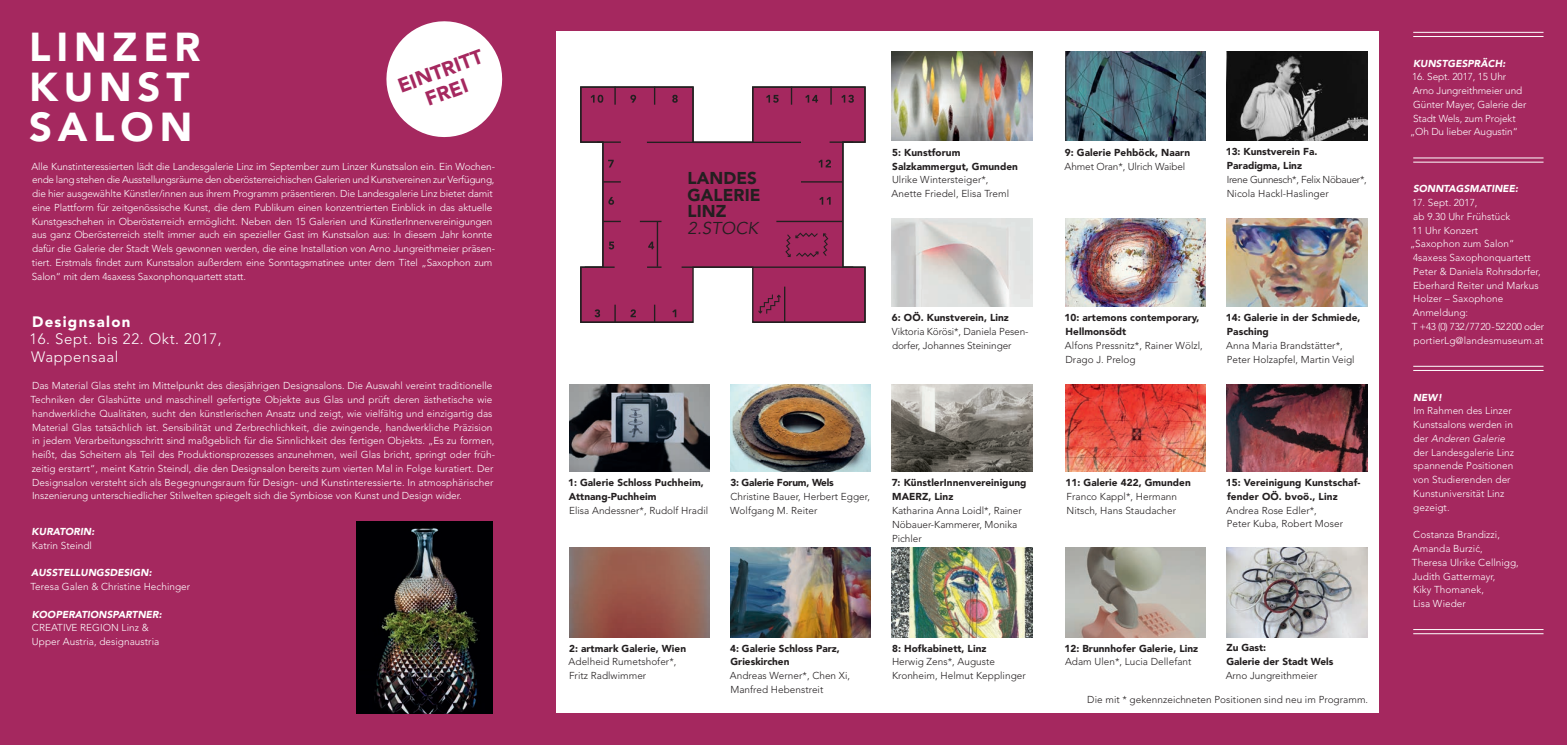
<style>
.page{position:relative;width:1567px;height:745px;background:#fff}
.page>*{position:absolute;margin:0;border:0;box-sizing:border-box;transform-origin:0 0}
.t1{font:900 40px/40px "Avenir LT Std";letter-spacing:.145em;color:#fff}
.t2{font:900 20px/22px "Avenir LT Std";color:#a5285f;text-align:center}
.t3{font:900 17px/16.8px "Avenir LT Std";letter-spacing:.005em;color:#231f20}
.t4{font:italic 17px "Avenir LT Std";letter-spacing:.005em;color:#231f20}
.t5{font:300 15px/17.5px "Avenir LT Std";letter-spacing:.04em;color:#fff}
.t6{font:900 15px "Avenir LT Std";letter-spacing:.085em;color:#fff}
.t7{font:300 10px/13.8px "Avenir LT Std";color:#fff}
.t8{font:300 10px/13.8px "Avenir LT Std";letter-spacing:.005em;color:#231f20}
.t9{font:900 10px/13.8px "Avenir LT Std";letter-spacing:.005em;color:#231f20}
.t10{font:italic 900 10px "Avenir LT Std";letter-spacing:.005em;color:#fff}
.t11{font:300 10px/13.8px "Avenir LT Std";letter-spacing:-.03em;color:#231f20}
.t12{font:300 10px "Avenir LT Std";letter-spacing:-.03em;color:#fff}
.t13{font:900 10px "Avenir LT Std";letter-spacing:-.02em;color:#231f20}
.s1{font-style:italic}
</style>
<div class="page">
<div style="left:0;top:0;width:1566px;height:744px;background:#a5285f"></div>
<div style="left:556px;top:32px;width:822px;height:680px;background:#fff"></div>
<img style="left:1065px;top:384px;width:140px;height:87px">
<img style="left:1226px;top:52px;width:140px;height:88px">
<img style="left:1226px;top:219px;width:140px;height:87px">
<img style="left:891px;top:384px;width:141px;height:87px">
<img style="left:1065px;top:547px;width:140px;height:90px">
<img style="left:1226px;top:384px;width:140px;height:87px">
<hr style="left:1412px;top:32px;width:131px;height:1px;background:#fff">
<hr style="left:1412px;top:36px;width:131px;height:1px;background:#fff">
<hr style="left:1412px;top:365px;width:131px;height:1px;background:#fff">
<hr style="left:1412px;top:370px;width:131px;height:1px;background:#fff">
<hr style="left:1412px;top:628px;width:131px;height:1px;background:#fff">
<hr style="left:1412px;top:633px;width:131px;height:1px;background:#fff">
<hr style="left:1412px;top:157px;width:131px;height:1px;background:#fff">
<hr style="left:1412px;top:162px;width:131px;height:1px;background:#fff">
<svg style="left:386px;top:21px;width:117px;height:117px"></svg>
<img style="left:730px;top:384px;width:140px;height:87px">
<img style="left:730px;top:547px;width:140px;height:90px">
<img style="left:569px;top:547px;width:140px;height:90px">
<img style="left:569px;top:384px;width:140px;height:87px">
<img style="left:891px;top:52px;width:141px;height:88px">
<img style="left:1065px;top:52px;width:140px;height:88px">
<img style="left:891px;top:219px;width:141px;height:87px">
<img style="left:891px;top:547px;width:141px;height:90px">
<img style="left:1065px;top:219px;width:140px;height:87px">
<svg style="left:580px;top:86px;width:286px;height:237px"></svg>
<img style="left:1226px;top:547px;width:140px;height:90px">
<img style="left:356px;top:521px;width:137px;height:191px">
<h1 class="t1" style="left:29px;top:27px;width:173px">LINZER<br>KUNST<br>SALON</h1>
<h2 class="t2" style="left:395px;top:76px;width:90px;rotate:-20deg">EINTRITT<br>FREI</h2>
<p class="t7" style="left:32px;top:159px;width:465px">Alle Kunstinteressierten lädt die Landesgalerie Linz im September zum Linzer Kunstsalon ein. Ein Wochen&shy;ende lang stehen die Ausstellungsräume den oberösterreichischen Galerien und Kunstvereinen zur Verfügung, die hier ausgewählte Künstler/innen aus ihrem Programm präsentieren. Die Landesgalerie Linz bietet damit eine Plattform für zeitgenössische Kunst, die dem Publikum einen konzentrierten Einblick in das aktuelle Kunstgeschehen in Oberösterreich ermöglicht. Neben den 15 Galerien und KünstlerInnenvereinigungen aus ganz Oberösterreich stellt immer auch ein spezieller Gast im Kunstsalon aus: In diesem Jahr konnte dafür die Galerie der Stadt Wels gewonnen werden, die eine Installation von Arno Jungreithmeier präsen&shy;tiert. Erstmals findet zum Kunstsalon außerdem eine Sonntagsmatinee unter dem Titel „Saxophon zum Salon“ mit dem 4saxess Saxonphonquartett statt.</p>
<h3 class="t6" style="left:32px;top:312px;width:100px">Designsalon</h3>
<h3 class="t5" style="left:29px;top:330px;width:194px">16. Sept. bis 22. Okt. 2017,<br>Wappensaal</h3>
<p class="t7" style="left:31px;top:379px;width:466px">Das Material Glas steht im Mittelpunkt des diesjährigen Designsalons. Die Auswahl vereint traditionelle Techniken der Glashütte und maschinell gefertigte Objekte aus Glas und prüft deren ästhetische wie handwerkliche Qualitäten, sucht den künstlerischen Ansatz und zeigt, wie vielfältig und einzigartig das Material Glas tatsächlich ist. Sensibilität und Zerbrechlichkeit, die zwingende, handwerkliche Präzision in jedem Verarbeitungsschritt sind maßgeblich für die Sinnlichkeit des fertigen Objekts. „Es zu formen, heißt, das Scheitern als Teil des Produktionsprozesses anzunehmen, weil Glas bricht, springt oder früh&shy;zeitig erstarrt“, meint Katrin Steindl, die den Designsalon bereits zum vierten Mal in Folge kuratiert. Der Designsalon versteht sich als Begegnungsraum für Design- und Kunstinteressierte. In atmosphärischer Inszenierung unterschiedlicher Stilwelten spiegelt sich die Symbiose von Kunst und Design wider.</p>
<p class="t10" style="left:32px;top:525px;width:64px">KURATORIN:</p>
<p class="t7" style="left:32px;top:538px;width:62px">Katrin Steindl</p>
<p class="t10" style="left:31px;top:566px;width:122px">AUSSTELLUNGSDESIGN:</p>
<p class="t7" style="left:31px;top:579px;width:161px">Teresa Galen &amp; Christine Hechinger</p>
<p class="t10" style="left:32px;top:607px;width:132px">KOOPERATIONSPARTNER:</p>
<p class="t7" style="left:32px;top:620px;width:129px">CREATIVE REGION Linz &amp;<br>Upper Austria, designaustria</p>
<h3 class="t3" style="left:687px;top:169px;width:75px">LANDES<br>GALERIE<br>LINZ</h3>
<h3 class="t4" style="left:687px;top:218px;width:72px">2.STOCK</h3>
<p class="t9" style="left:892px;top:145px;width:127px">5: Kunstforum<br>Salzkammergut, Gmunden</p>
<p class="t8" style="left:891px;top:173px;width:119px">Ulrike Wintersteiger*,<br>Anette Friedel, Elisa Treml</p>
<p class="t9" style="left:1064px;top:145px;width:127px">9: Galerie Pehböck, Naarn</p>
<p class="t8" style="left:1064px;top:159px;width:122px">Ahmet Oran*, Ulrich Waibel</p>
<p class="t9" style="left:1225px;top:145px;width:93px">13: Kunstverein Fa.<br>Paradigma, Linz</p>
<p class="t11" style="left:1226px;top:172px;width:141px">Irene Gunnesch*, Felix Nöbauer*,<br>Nicola Hackl-Haslinger</p>
<p class="t9" style="left:891px;top:310px;width:118px">6: OÖ. Kunstverein, Linz</p>
<p class="t8" style="left:891px;top:324px;width:138px">Viktoria Körösi*, Daniela Pesen&shy;dorfer, Johannes Steininger</p>
<p class="t9" style="left:1064px;top:310px;width:137px">10: artemons contemporary,<br>Hellmonsödt</p>
<p class="t8" style="left:1064px;top:338px;width:139px">Alfons Pressnitz*, Rainer Wölzl,<br>Drago J. Prelog</p>
<p class="t9" style="left:1225px;top:310px;width:136px">14: Galerie in der Schmiede,<br>Pasching</p>
<p class="t8" style="left:1226px;top:338px;width:130px">Anna Maria Brandstätter*,<br>Peter Holzapfel, Martin Veigl</p>
<p class="t9" style="left:568px;top:475px;width:137px">1: Galerie Schloss Puchheim,<br>Attnang-Puchheim</p>
<p class="t8" style="left:569px;top:503px;width:141px">Elisa Andessner*, Rudolf Hradil</p>
<p class="t13" style="left:730px;top:476px;width:105px">3: Galerie Forum, Wels</p>
<p class="t8" style="left:730px;top:489px;width:141px">Christine Bauer, Herbert Egger,<br>Wolfgang M. Reiter</p>
<p class="t9" style="left:891px;top:476px;width:136px">7: KünstlerInnenvereinigung<br>MAERZ, Linz</p>
<p class="t8" style="left:892px;top:503px;width:131px">Katharina Anna Loidl*, Rainer<br>Nöbauer-Kammerer, Monika<br>Pichler</p>
<p class="t9" style="left:1065px;top:475px;width:127px">11: Galerie 422, Gmunden</p>
<p class="t8" style="left:1066px;top:489px;width:112px">Franco Kappl*, Hermann<br>Nitsch, Hans Staudacher</p>
<p class="t9" style="left:1225px;top:475px;width:136px">15: Vereinigung Kunstschaf&shy;fender OÖ. bvoö., Linz</p>
<p class="t8" style="left:1226px;top:503px;width:118px">Andrea Rose Edler*,<br>Peter Kuba, Robert Moser</p>
<p class="t9" style="left:569px;top:640px;width:119px">2: artmark Galerie, Wien</p>
<p class="t8" style="left:568px;top:654px;width:109px">Adelheid Rumetshofer*,<br>Fritz Radlwimmer</p>
<p class="t9" style="left:730px;top:640px;width:111px">4: Galerie Schloss Parz,<br>Grieskirchen</p>
<p class="t8" style="left:730px;top:668px;width:122px">Andreas Werner*, Chen Xi,<br>Manfred Hebenstreit</p>
<p class="t9" style="left:892px;top:640px;width:96px">8: Hofkabinett, Linz</p>
<p class="t8" style="left:892px;top:654px;width:135px">Herwig Zens*, Auguste<br>Kronheim, Helmut Kepplinger</p>
<p class="t9" style="left:1226px;top:640px;width:108px">Zu Gast:<br>Galerie der Stadt Wels</p>
<p class="t8" style="left:1225px;top:668px;width:93px">Arno Jungreithmeier</p>
<p class="t8" style="left:1087px;top:692px;width:282px">Die mit * gekennzeichneten Positionen sind neu im Programm.</p>
<p class="t9" style="left:1064px;top:640px;width:135px">12: Brunnhofer Galerie, Linz</p>
<p class="t8" style="left:1064px;top:654px;width:128px">Adam Ulen*, Lucia Dellefant</p>
<p class="t10" style="left:1412px;top:57px;width:94px">KUNSTGESPRÄCH:</p>
<p class="t7" style="left:1411px;top:70px;width:95px">16. Sept. 2017, 15 Uhr</p>
<p class="t7" style="left:1412px;top:84px;width:111px">Arno Jungreithmeier und</p>
<p class="t7" style="left:1413px;top:97px;width:115px">Günter Mayer, Galerie der</p>
<p class="t7" style="left:1412px;top:111px;width:104px">Stadt Wels, zum Projekt</p>
<p class="t7" style="left:1409px;top:125px;width:109px">„Oh Du lieber Augustin“</p>
<p class="t10" style="left:1412px;top:183px;width:107px">SONNTAGSMATINEE:</p>
<p class="t7" style="left:1411px;top:196px;width:67px">17. Sept. 2017,</p>
<p class="t7" style="left:1413px;top:209px;width:98px">ab 9.30 Uhr Frühstück</p>
<p class="t7" style="left:1411px;top:223px;width:68px">11 Uhr Konzert</p>
<p class="t7" style="left:1409px;top:237px;width:106px">„Saxophon zum Salon“</p>
<p class="t7" style="left:1412px;top:251px;width:119px">4saxess Saxophonquartett</p>
<p class="t7" style="left:1412px;top:264px;width:129px">Peter &amp; Daniela Rohrsdorfer,</p>
<p class="t7" style="left:1412px;top:278px;width:127px">Eberhard Reiter und Markus</p>
<p class="t7" style="left:1412px;top:292px;width:91px">Holzer – Saxophone</p>
<p class="t7" style="left:1412px;top:306px;width:57px">Anmeldung:</p>
<p class="t12" style="left:1411px;top:320px;width:134px">T +43 (0) 732/7720-52200 oder</p>
<p class="t7" style="left:1413px;top:333px;width:131px">portierLg@landesmuseum.at</p>
<p class="t10" style="left:1412px;top:391px;width:31px">NEW!</p>
<p class="t7" style="left:1413px;top:404px;width:102px">Im Rahmen des Linzer<br>Kunstsalons werden in d e r <span class="s1">Anderen Galerie </span>der Landesgalerie Linz spannende Positionen von Studierenden der<br>Kunstuniversität Linz gezeigt.</p>
<p class="t7" style="left:1411px;top:527px;width:108px">Costanza Brandizzi,<br>Amanda Burzic,<br>Theresa Ulrike Cellnigg,<br>Judith Gattermayr,<br>Kiky Thomanek,<br>Lisa Wieder</p>
</div>
